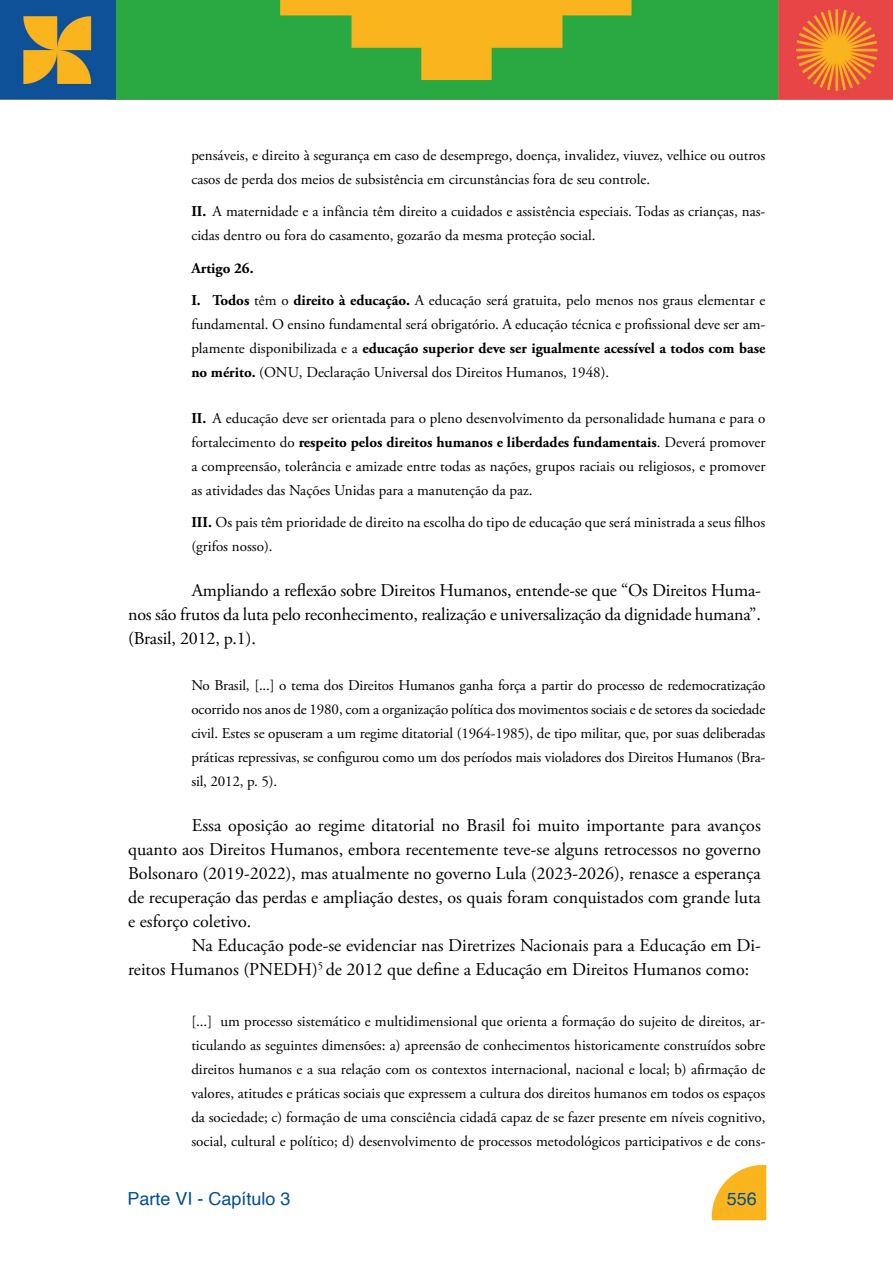
<style>
.page{position:relative;width:893px;height:1263px;background:#fff}
.page>*{position:absolute;margin:0;border:0;box-sizing:border-box;transform-origin:0 0}
.t1{font:18px/24px "Adobe Garamond Pro";color:#000;text-align:justify}
.t2{font:18px "Helvetica";color:#005095}
.t3{font:15px/24px "Adobe Garamond Pro";color:#000}
.s1{font-weight:700}
</style>
<div class="page">
<img style="left:711px;top:1164px;width:56px;height:57px">
<img style="left:0;top:0;width:893px;height:100px">
<p class="t3" style="left:191px;top:143px;width:576px">pensáveis, e direito à segurança em caso de desemprego, doença, invalidez, viuvez, velhice ou outros casos de perda dos meios de subsistência em circunstâncias fora de seu controle.</p>
<p class="t3" style="left:191px;top:200px;width:576px"><span class="s1">II.</span> A maternidade e a infância têm direito a cuidados e assistência especiais. Todas as crianças, nas&shy;cidas dentro ou fora do casamento, gozarão da mesma proteção social.</p>
<p class="t3" style="left:191px;top:252px;width:576px;line-height:32.5px"><span class="s1">Artigo 26.<br>I. Todos</span> têm o <span class="s1">direito à educação.</span> A educação será gratuita, pelo menos nos graus elementar e</p>
<p class="t3" style="left:191px;top:313px;width:576px;text-align:justify">fundamental. O ensino fundamental será obrigatório. A educação técnica e profissional deve ser am&shy;plamente disponibilizada e a <span class="s1">educação superior deve ser igualmente acessível a todos com base no mérito.</span> (ONU, Declaração Universal dos Direitos Humanos, 1948).</p>
<p class="t3" style="left:191px;top:406px;width:576px;text-align:justify"><span class="s1">II.</span> A educação deve ser orientada para o pleno desenvolvimento da personalidade humana e para o fortalecimento do <span class="s1">respeito pelos direitos humanos e liberdades fundamentais</span>. Deverá promover a compreensão, tolerância e amizade entre todas as nações, grupos raciais ou religiosos, e promover as atividades das Nações Unidas para a manutenção da paz.</p>
<p class="t3" style="left:191px;top:511px;width:576px"><span class="s1">III.</span> Os pais têm prioridade de direito na escolha do tipo de educação que será ministrada a seus filhos (grifos nosso).</p>
<p class="t1" style="left:128px;top:579px;width:634px;text-indent:64px">Ampliando a reflexão sobre Direitos Humanos, entende-se que “Os Direitos Huma&shy;nos são frutos da luta pelo reconhecimento, realização e universalização da dignidade humana”. (Brasil, 2012, p.1).</p>
<p class="t3" style="left:191px;top:673px;width:576px;text-align:justify">No Brasil, [...] o tema dos Direitos Humanos ganha força a partir do processo de redemocratização ocorrido nos anos de 1980, com a organização política dos movimentos sociais e de setores da sociedade civil. Estes se opuseram a um regime ditatorial (1964-1985), de tipo militar, que, por suas deliberadas práticas repressivas, se configurou como um dos períodos mais violadores dos Direitos Humanos (Bra&shy;sil, 2012, p. 5).</p>
<p class="t1" style="left:128px;top:814px;width:634px;text-indent:64px">Essa oposição ao regime ditatorial no Brasil foi muito importante para avanços quanto aos Direitos Humanos, embora recentemente teve-se alguns retrocessos no governo Bolsonaro (2019-2022), mas atualmente no governo Lula (2023-2026), renasce a esperança de recuperação das perdas e ampliação destes, os quais foram conquistados com grande luta e esforço coletivo.</p>
<p class="t1" style="left:128px;top:934px;width:634px;text-indent:64px">Na Educação pode-se evidenciar nas Diretrizes Nacionais para a Educação em Di&shy;reitos Humanos (PNEDH)<sup>5</sup> de 2012 que define a Educação em Direitos Humanos como:</p>
<p class="t3" style="left:191px;top:1009px;width:576px;text-align:justify">[...] um processo sistemático e multidimensional que orienta a formação do sujeito de direitos, ar&shy;ticulando as seguintes dimensões: a) apreensão de conhecimentos historicamente construídos sobre direitos humanos e a sua relação com os contextos internacional, nacional e local; b) afirmação de valores, atitudes e práticas sociais que expressem a cultura dos direitos humanos em todos os espaços da sociedade; c) formação de uma consciência cidadã capaz de se fazer presente em níveis cognitivo, social, cultural e político; d) desenvolvimento de processos metodológicos participativos e de cons-</p>
<p class="t2" style="left:128px;top:1184px;width:165px">Parte VI - Capítulo 3</p>
<p class="t2" style="left:727px;top:1184px;width:32px">556</p>
</div>
